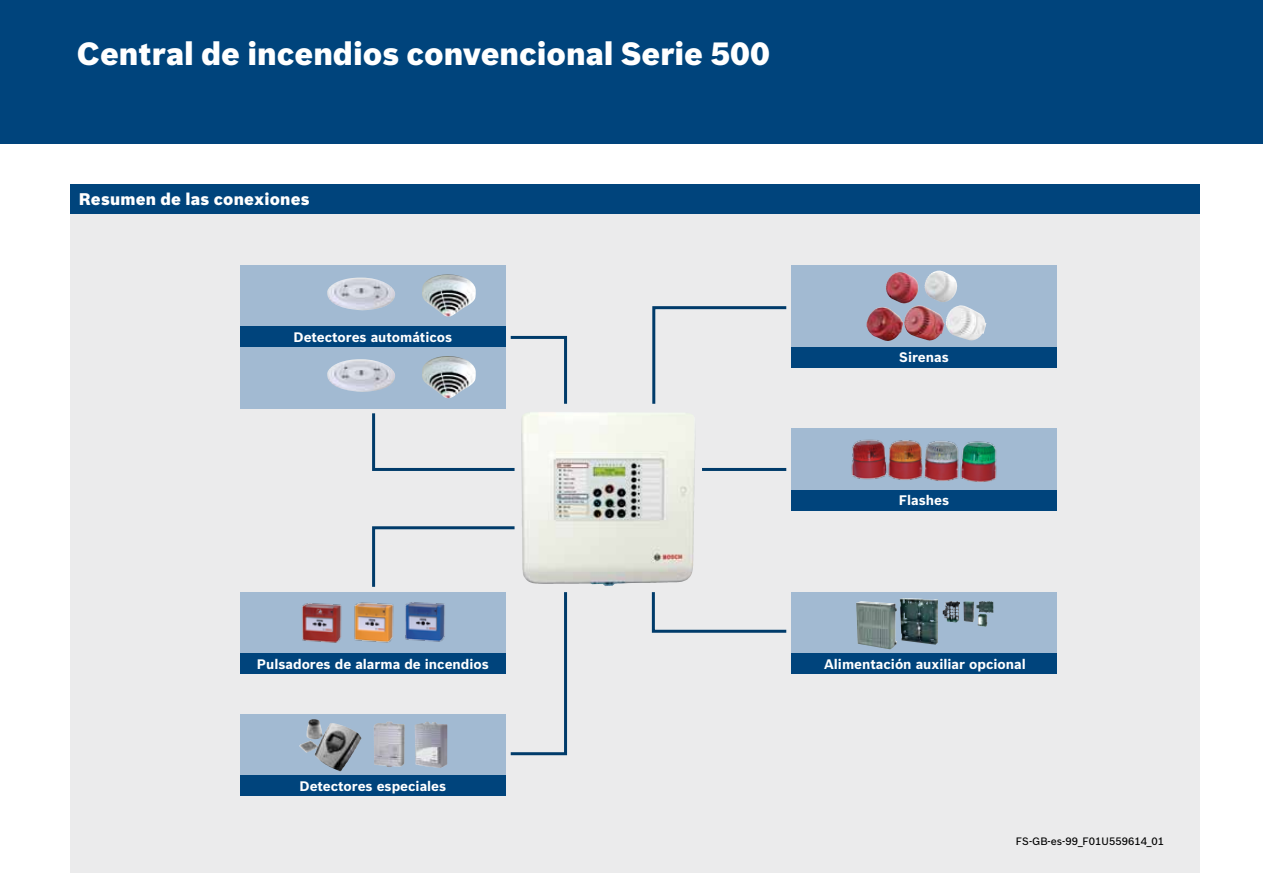
<style>
.page{position:relative;width:1263px;height:893px;background:#fff}
.page>*{position:absolute;margin:0;border:0;box-sizing:border-box;transform-origin:0 0}
.t1{font:900 31.5px "Bosch Sans";color:#fff}
.t2{font:900 16.5px "Bosch Sans";letter-spacing:.015em;color:#fff}
.t3{font:700 13.5px "Bosch Sans";color:#fff}
.t4{font:500 10.5px "Bosch Sans";color:#000}
</style>
<div class="page">
<div style="left:0;top:0;width:1263px;height:144px;background:#00447c"></div>
<div style="left:70px;top:204px;width:1129px;height:669px;background:#ebebec"></div>
<svg style="left:791px;top:265px;width:266px;height:82px;background:#a6adc2"></svg>
<div style="left:791px;top:347px;width:266px;height:20px;background:#00447c"></div>
<div style="left:791px;top:490px;width:266px;height:20px;background:#00447c"></div>
<div style="left:791px;top:429px;width:266px;height:61px;background:#a2bad2"></div>
<div style="left:240px;top:265px;width:266px;height:62px;background:#a2bad2"></div>
<div style="left:240px;top:347px;width:266px;height:61px;background:#a2bad2"></div>
<div style="left:70px;top:184px;width:1129px;height:29px;background:#00447c"></div>
<svg style="left:652px;top:306px;width:135px;height:98px"></svg>
<hr style="left:702px;top:468px;width:84px;height:3px;background:#003b6a">
<img style="left:851px;top:439px;width:146px;height:43px">
<svg style="left:371px;top:335px;width:197px;height:136px"></svg>
<img style="left:422px;top:274px;width:54px;height:43px">
<img style="left:422px;top:356px;width:54px;height:42px">
<img style="left:327px;top:278px;width:68px;height:32px">
<img style="left:327px;top:359px;width:68px;height:33px">
<div style="left:240px;top:327px;width:266px;height:20px;background:#00447c"></div>
<img style="left:521px;top:412px;width:173px;height:174px">
<div style="left:240px;top:592px;width:266px;height:61px;background:#a2bad2"></div>
<div style="left:240px;top:653px;width:266px;height:21px;background:#00447c"></div>
<div style="left:240px;top:714px;width:266px;height:62px;background:#a2bad2"></div>
<div style="left:240px;top:776px;width:266px;height:20px;background:#00447c"></div>
<img style="left:299px;top:719px;width:63px;height:52px">
<img style="left:374px;top:757px;width:31px;height:10px">
<img style="left:415px;top:757px;width:32px;height:11px">
<img style="left:354px;top:602px;width:17px;height:40px">
<img style="left:302px;top:603px;width:40px;height:40px">
<svg style="left:371px;top:525px;width:197px;height:232px"></svg>
<div style="left:791px;top:592px;width:266px;height:61px;background:#a2bad2"></div>
<div style="left:791px;top:653px;width:266px;height:21px;background:#00447c"></div>
<img style="left:856px;top:601px;width:41px;height:48px">
<img style="left:976px;top:601px;width:17px;height:12px">
<svg style="left:977px;top:614px;width:10px;height:13px"></svg>
<img style="left:963px;top:601px;width:11px;height:21px">
<img style="left:943px;top:601px;width:17px;height:21px">
<img style="left:900px;top:598px;width:38px;height:47px">
<svg style="left:651px;top:592px;width:136px;height:41px"></svg>
<img style="left:924px;top:271px;width:33px;height:31px">
<h1 class="t1" style="left:77px;top:30px;width:694px">Central de incendios convencional Serie 500</h1>
<p class="t2" style="left:79px;top:186px;width:233px">Resumen de las conexiones</p>
<p class="t3" style="left:294px;top:327px;width:160px">Detectores automáticos</p>
<p class="t3" style="left:899px;top:347px;width:51px">Sirenas</p>
<p class="t3" style="left:899px;top:490px;width:52px">Flashes</p>
<p class="t3" style="left:257px;top:654px;width:233px">Pulsadores de alarma de incendios</p>
<p class="t3" style="left:300px;top:776px;width:148px">Detectores especiales</p>
<p class="t3" style="left:824px;top:654px;width:203px">Alimentación auxiliar opcional</p>
<p class="t4" style="left:1016px;top:833px;width:150px">FS-GB-es-99_F01U559614_01</p>
</div>
